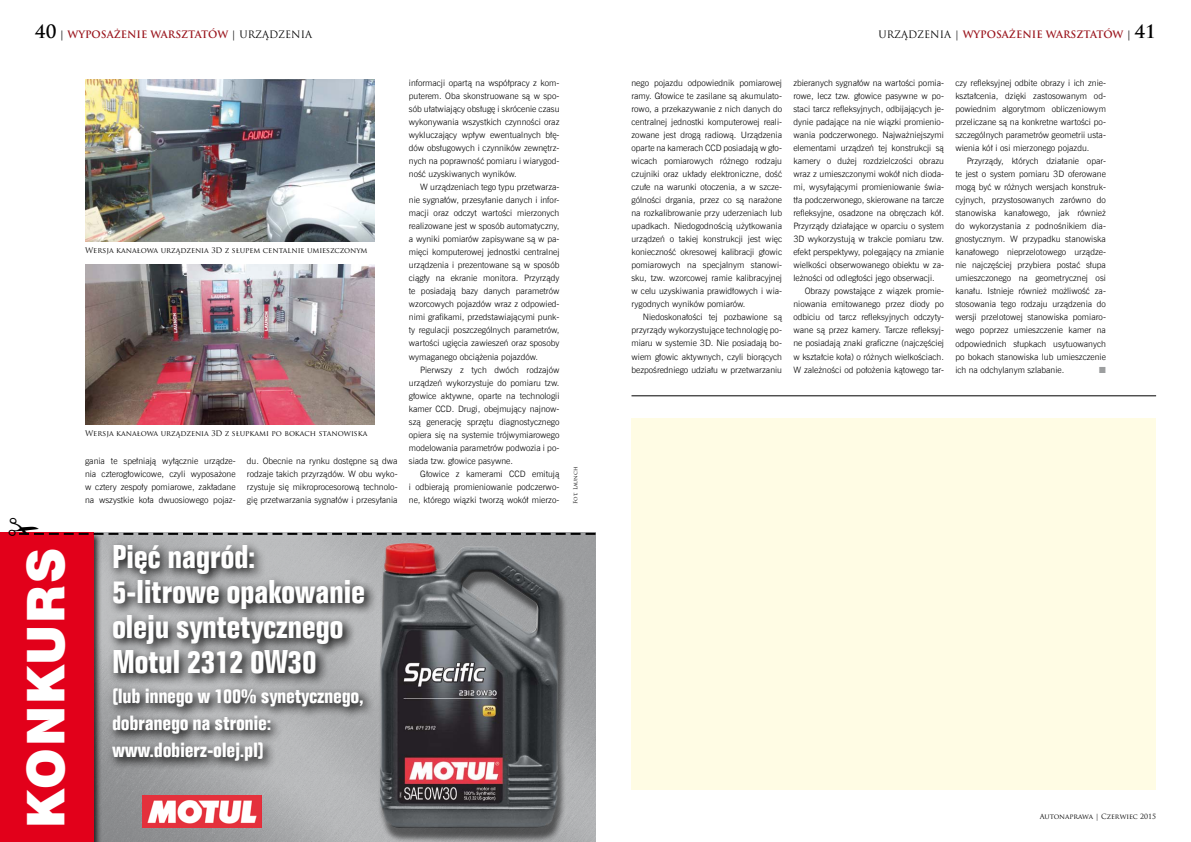
<style>
.page{position:relative;width:1191px;height:842px;background:#fff}
.page>*{position:absolute;margin:0;border:0;box-sizing:border-box;transform-origin:0 0}
.t1{font:52px "Swis 721 Blk EU";letter-spacing:.04em;color:#fff;scale:.95 1}
.t2{font:32px/35px "Folio Bd Cn EU";letter-spacing:-.015em;color:#fff;scale:1.05 1}
.t3{font:20px/27px "Folio Bd Cn EU";letter-spacing:-.015em;color:#fff;scale:1.05 1}
.t4{font:700 10px "Trajan Pro";color:#9a141c}
.t5{font:8.8px/13px "News Goth Lt EU";color:#000;text-align:justify}
.t6{font:8.8px "Zapf Dingbats ITC";color:#9c9e9f}
.t7{font:7.5px "Trajan Pro";color:#000}
.t8{font:7px "Trajan Pro";color:#000}
.t9{font:5.5px "Trajan Pro";color:#000}
.s1{font-size:18px;color:#000}
.s2{color:#000}
.s3{font-weight:400;color:#000}
</style>
<div class="page">
<img style="left:102px;top:535px;width:493px;height:307px">
<div style="left:0;top:531px;width:102px;height:311px;background:#000;opacity:.75"></div>
<div style="left:0;top:533px;width:93px;height:309px;background:#e2001a"></div>
<img style="left:143px;top:795px;width:119px;height:32px">
<svg style="left:106px;top:539px;width:270px;height:234px;background:#8b8c8d"></svg>
<div style="left:377px;top:547px;width:191px;height:295px;background:#000;opacity:.51"></div>
<img style="left:380px;top:543px;width:28px;height:180px">
<div style="left:631px;top:418px;width:525px;height:371px;background:#fffce4"></div>
<img style="left:85px;top:79px;width:289px;height:163px">
<img style="left:85px;top:264px;width:289px;height:160px">
<hr style="left:631px;top:396px;width:525px;height:1px;background:#000">
<svg style="left:9px;top:531px;width:586px;height:4px"></svg>
<p class="t4" style="left:35px;top:28px;width:279px"><span class="s1">40</span> <span class="s2">|</span> WYPOSAŻENIE WARSZTATÓW <span class="s3">| URZĄDZENIA</span></p>
<p class="t7" style="left:85px;top:246px;width:284px">Wersja kanałowa urządzenia 3D z słupem centalnie umieszczonym</p>
<p class="t7" style="left:85px;top:428px;width:284px">Wersja kanałowa urządzenia 3D z słupkami po bokach stanowiska</p>
<p class="t5" style="left:85px;top:454px;width:152px">gania te spełniają wyłącznie urządze&shy;nia czterogłowicowe, czyli wyposażone w cztery zespoły pomiarowe, zakładane na wszystkie koła dwuosiowego pojaz-</p>
<p class="t5" style="left:247px;top:454px;width:152px">du. Obecnie na rynku dostępne są dwa rodzaje takich przyrządów. W obu wyko&shy;rzystuje się mikroprocesorową technolo&shy;gię przetwarzania sygnałów i przesyłania</p>
<p class="t5" style="left:409px;top:76px;width:152px">informacji opartą na współpracy z kom&shy;puterem. Oba skonstruowane są w spo&shy;sób ułatwiający obsługę i skrócenie czasu wykonywania wszystkich czynności oraz wykluczający wpływ ewentualnych błę&shy;dów obsługowych i czynników zewnętrz&shy;nych na poprawność pomiaru i wiarygod&shy;ność uzyskiwanych wyników.</p>
<p class="t5" style="left:409px;top:180px;width:152px;text-indent:11px">W urządzeniach tego typu przetwarza&shy;nie sygnałów, przesyłanie danych i infor&shy;macji oraz odczyt wartości mierzonych realizowane jest w sposób automatyczny, a wyniki pomiarów zapisywane są w pa&shy;mięci komputerowej jednostki centralnej urządzenia i prezentowane są w sposób ciągły na ekranie monitora. Przyrządy te posiadają bazy danych parametrów wzorcowych pojazdów wraz z odpowied&shy;nimi grafikami, przedstawiającymi punk&shy;ty regulacji poszczególnych parametrów, wartości ugięcia zawieszeń oraz sposoby wymaganego obciążenia pojazdów.</p>
<p class="t5" style="left:409px;top:363px;width:152px;text-indent:11px">Pierwszy z tych dwóch rodzajów urządzeń wykorzystuje do pomiaru tzw. głowice aktywne, oparte na technologii kamer CCD. Drugi, obejmujący najnow&shy;szą generację sprzętu diagnostycznego opiera się na systemie trójwymiarowego modelowania parametrów podwozia i po&shy;siada tzw. głowice pasywne.</p>
<p class="t5" style="left:409px;top:467px;width:152px;text-indent:11px">Głowice z kamerami CCD emitują i odbierają promieniowanie podczerwo&shy;ne, którego wiązki tworzą wokół mierzo-</p>
<p class="t9" style="left:572px;top:504px;width:39px;rotate:-90deg">Fot. Launch</p>
<h1 class="t1" style="left:13px;top:828px;width:296px;rotate:-90deg">KONKURS</h1>
<h2 class="t2" style="left:112px;top:540px;width:243px">Pięć nagród:<br>5-litrowe opakowanie oleju syntetycznego<br>Motul 2312 0W30</h2>
<h3 class="t3" style="left:112px;top:683px;width:241px">(lub innego w 100% synetycznego, dobranego na stronie: www.dobierz-olej.pl)</h3>
<p class="t4" style="left:878px;top:28px;width:279px"><span class="s3">URZĄDZENIA |</span> WYPOSAŻENIE WARSZTATÓW <span class="s2">|</span> <span class="s1">41</span></p>
<p class="t5" style="left:631px;top:76px;width:152px">nego pojazdu odpowiednik pomiarowej ramy. Głowice te zasilane są akumulato&shy;rowo, a przekazywanie z nich danych do centralnej jednostki komputerowej reali&shy;zowane jest drogą radiową. Urządzenia oparte na kamerach CCD posiadają w gło&shy;wicach pomiarowych różnego rodzaju czujniki oraz układy elektroniczne, dość czułe na warunki otoczenia, a w szcze&shy;gólności drgania, przez co są narażone na rozkalibrowanie przy uderzeniach lub upadkach. Niedogodnością użytkowania urządzeń o takiej konstrukcji jest więc konieczność okresowej kalibracji głowic pomiarowych na specjalnym stanowi&shy;sku, tzw. wzorcowej ramie kalibracyjnej w celu uzyskiwania prawidłowych i wia&shy;rygodnych wyników pomiarów.</p>
<p class="t5" style="left:631px;top:311px;width:152px;text-indent:11px">Niedoskonałości tej pozbawione są przyrządy wykorzystujące technologię po&shy;miaru w systemie 3D. Nie posiadają bo&shy;wiem głowic aktywnych, czyli biorących bezpośredniego udziału w przetwarzaniu</p>
<p class="t5" style="left:793px;top:76px;width:152px">zbieranych sygnałów na wartości pomia&shy;rowe, lecz tzw. głowice pasywne w po&shy;staci tarcz refleksyjnych, odbijających je&shy;dynie padające na nie wiązki promienio&shy;wania podczerwonego. Najważniejszymi elementami urządzeń tej konstrukcji są kamery o dużej rozdzielczości obrazu wraz z umieszczonymi wokół nich dioda&shy;mi, wysyłającymi promieniowanie świa&shy;tła podczerwonego, skierowane na tarcze refleksyjne, osadzone na obręczach kół.<br>Przyrządy działające w oparciu o system 3D wykorzystują w trakcie pomiaru tzw. efekt perspektywy, polegający na zmianie wielkości obserwowanego obiektu w za&shy;leżności od odległości jego obserwacji.</p>
<p class="t5" style="left:793px;top:285px;width:152px;text-indent:11px">Obrazy powstające z wiązek promie&shy;niowania emitowanego przez diody po odbiciu od tarcz refleksyjnych odczyty&shy;wane są przez kamery. Tarcze refleksyj&shy;ne posiadają znaki graficzne (najczęściej w kształcie koła) o różnych wielkościach.<br>W zależności od położenia kątowego tar-</p>
<p class="t5" style="left:955px;top:76px;width:152px">czy refleksyjnej odbite obrazy i ich znie&shy;kształcenia, dzięki zastosowanym od&shy;powiednim algorytmom obliczeniowym przeliczane są na konkretne wartości po&shy;szczególnych parametrów geometrii usta&shy;wienia kół i osi mierzonego pojazdu.</p>
<p class="t5" style="left:955px;top:154px;width:152px;text-indent:11px">Przyrządy, których działanie opar&shy;te jest o system pomiaru 3D oferowane mogą być w różnych wersjach konstruk&shy;cyjnych, przystosowanych zarówno do stanowiska kanałowego, jak również do wykorzystania z podnośnikiem dia&shy;gnostycznym. W przypadku stanowiska kanałowego nieprzelotowego urządze&shy;nie najczęściej przybiera postać słupa umieszczonego na geometrycznej osi kanału. Istnieje również możliwość za&shy;stosowania tego rodzaju urządzenia do wersji przelotowej stanowiska pomiaro&shy;wego poprzez umieszczenie kamer na odpowiednich słupkach usytuowanych po bokach stanowiska lub umieszczenie ich na odchylanym szlabanie.</p>
<p class="t6" style="left:1099px;top:365px;width:8px">■</p>
<p class="t8" style="left:1039px;top:812px;width:118px">Autonaprawa | Czerwiec 2015</p>
</div>
